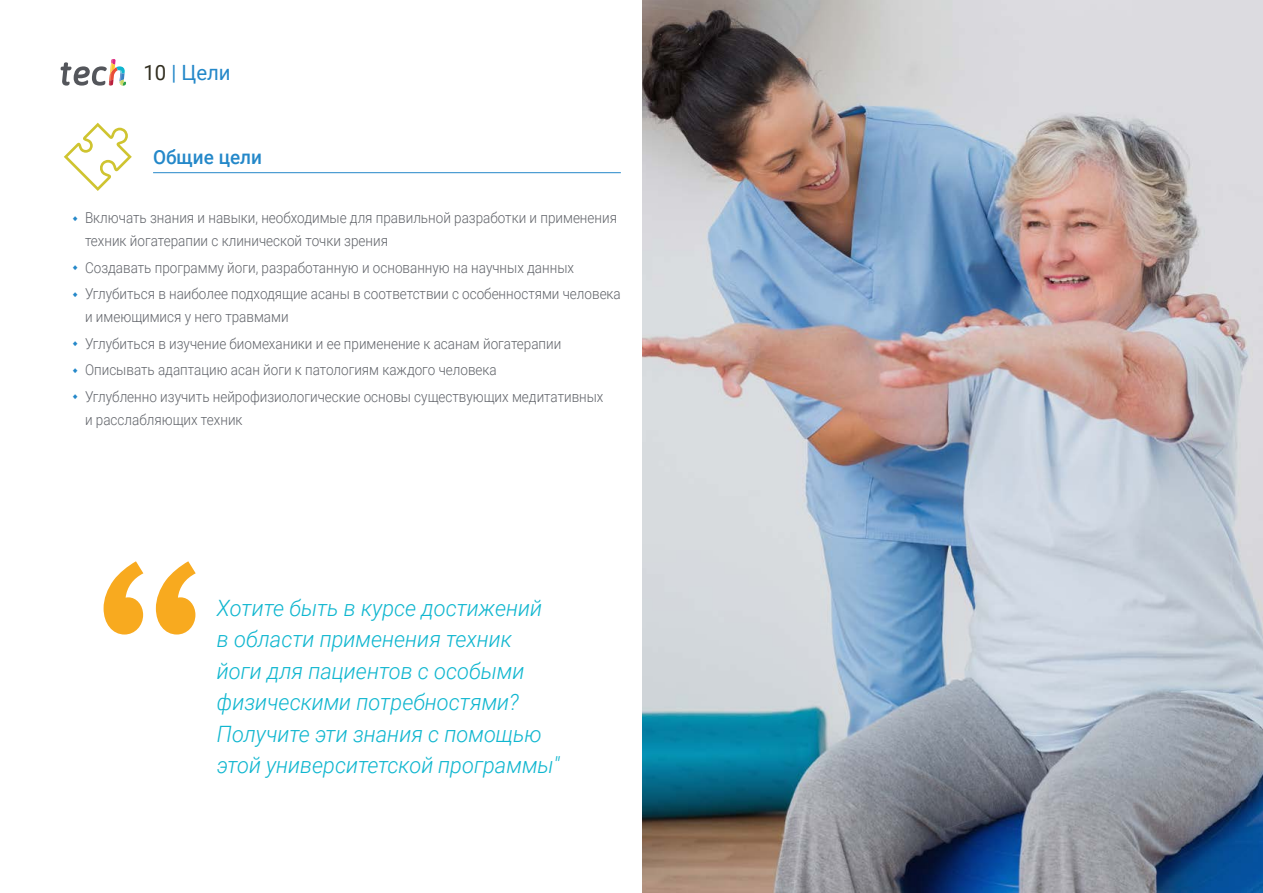
<style>
.page{position:relative;width:1263px;height:893px;background:#fff}
.page>*{position:absolute;margin:0;border:0;box-sizing:border-box;transform-origin:0 0}
.t1{font:italic 300 22.5px/31.5px "Roboto";color:#0fb6cf}
.t2{font:21px "Roboto";color:#2488c9}
.t3{font:500 19.5px "Roboto";color:#2488c9}
.t4{font:300 15px/26.7px "Roboto";color:#61646a;scale:.9 1}
.s1{color:#312e20}
</style>
<div class="page">
<hr style="left:153px;top:172px;width:468px;height:1px;background:#2488c9">
<svg style="left:64px;top:123px;width:68px;height:68px"></svg>
<img style="left:642px;top:0;width:621px;height:893px">
<svg style="left:104px;top:561px;width:92px;height:73px"></svg>
<svg style="left:61px;top:59px;width:65px;height:27px"></svg>
<h2 class="t2" style="left:144px;top:57px;width:89px"><span class="s1">10</span> | Цели</h2>
<h3 class="t3" style="left:153px;top:144px;width:110px">Общие цели</h3>
<p class="t4" style="left:85px;top:206px;width:593px;line-height:22.5px">Включать знания и навыки, необходимые для правильной разработки и применения техник йогатерапии с клинической точки зрения</p>
<p class="t4" style="left:85px;top:253px;width:597px">Создавать программу йоги, разработанную и основанную на научных данных<br>Углубиться в наиболее подходящие асаны в соответствии с особенностями человека</p>
<p class="t4" style="left:85px;top:303px;width:578px">и имеющимися у него травмами<br>Углубиться в изучение биомеханики и ее применение к асанам йогатерапии Описывать адаптацию асан йоги к патологиям каждого человека<br>Углубленно изучить нейрофизиологические основы существующих медитативных</p>
<p class="t4" style="left:85px;top:405px;width:177px">и расслабляющих техник</p>
<h1 class="t1" style="left:217px;top:591px;width:344px">Хотите быть в курсе достижений<br>в области применения техник йоги для пациентов с особыми физическими потребностями?<br>Получите эти знания с помощью этой университетской программы"</h1>
</div>
